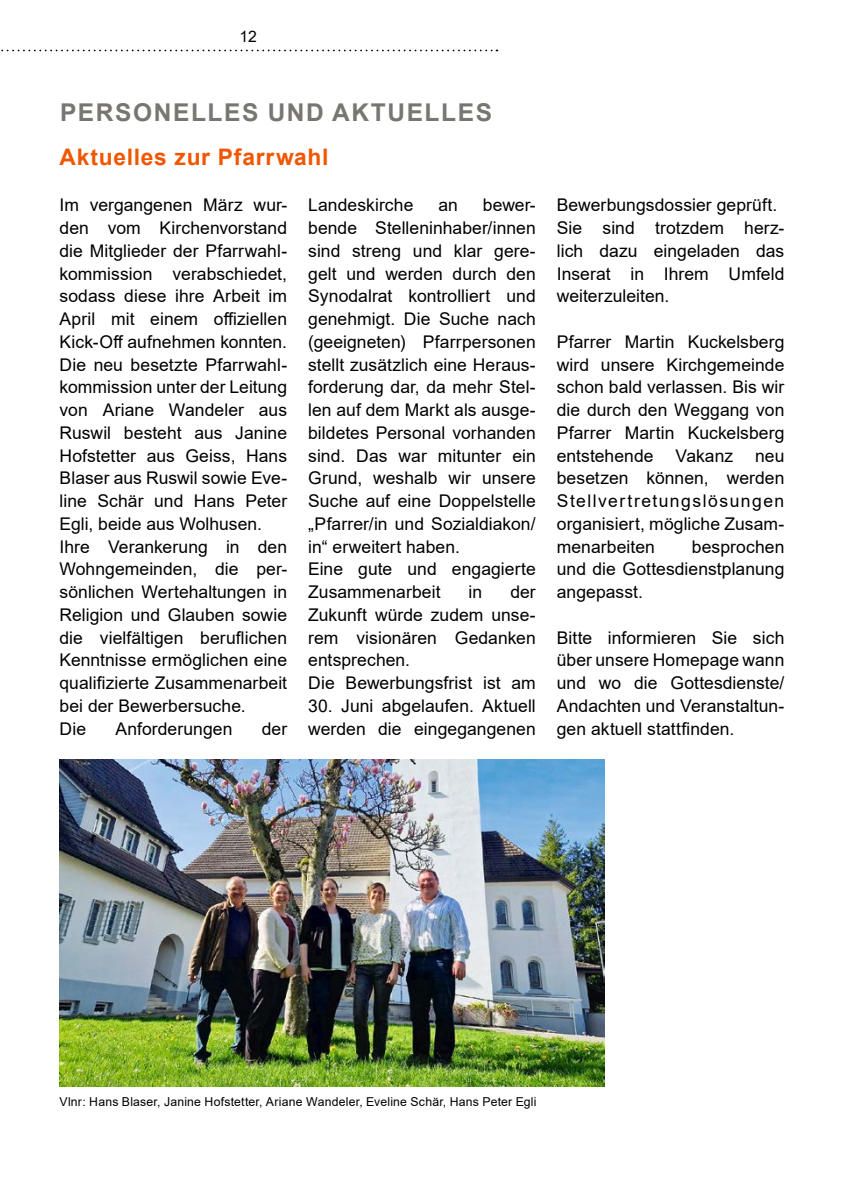
<style>
.page{position:relative;width:844px;height:1191px;background:#fff}
.page>*{position:absolute;margin:0;border:0;box-sizing:border-box;transform-origin:0 0}
.Seitentitel_grau{font:700 24.5px "Arial";letter-spacing:.065em;color:#777671}
.Titel_reflu_orange{font:700 22.75px "Arial";letter-spacing:.03em;color:#f15600}
.Text{font:17.5px/22.8px "Arial";letter-spacing:.005em;color:#000;text-align:justify}
.t1{font:15.75px "Arial";color:#000}
.Text-2{font:12.25px "Arial";letter-spacing:.015em;color:#000}
</style>
<div class="page">
<svg style="left:1px;top:50px;width:496px;height:1px"></svg>
<img style="left:60px;top:759px;width:544px;height:327px">
<p class="t1" style="left:239px;top:26px;width:19px">12</p>
<p class="Seitentitel_grau" style="left:60px;top:95px;width:433px">PERSONELLES UND AKTUELLES</p>
<p class="Titel_reflu_orange" style="left:60px;top:141px;width:270px">Aktuelles zur Pfarrwahl</p>
<p class="Text" style="left:60px;top:194px;width:229px">Im vergangenen März wur&shy;den vom Kirchenvorstand die Mitglieder der Pfarrwahl&shy;kommission verabschiedet, sodass diese ihre Arbeit im April mit einem offiziellen Kick-Off aufnehmen konnten.<br>Die neu besetzte Pfarrwahl&shy;kommission unter der Leitung von Ariane Wandeler aus Ruswil besteht aus Janine Hofstetter aus Geiss, Hans Blaser aus Ruswil sowie Eve&shy;line Schär und Hans Peter Egli, beide aus Wolhusen.</p>
<p class="Text" style="left:60px;top:535px;width:229px">Ihre Verankerung in den Wohngemeinden, die per&shy;sönlichen Wertehaltungen in Religion und Glauben sowie die vielfältigen beruflichen Kenntnisse ermöglichen eine qualifizierte Zusammenarbeit bei der Bewerbersuche.</p>
<p class="Text" style="left:60px;top:717px;width:28px">Die</p>
<p class="Text" style="left:115px;top:717px;width:118px">Anforderungen</p>
<p class="Text" style="left:262px;top:717px;width:27px">der</p>
<p class="Text" style="left:308px;top:194px;width:229px;text-indent:175px">bewer&shy;bende Stelleninhaber/innen sind streng und klar gere&shy;gelt und werden durch den Synodalrat kontrolliert und genehmigt. Die Suche nach (geeigneten) Pfarrpersonen stellt zusätzlich eine Heraus&shy;forderung dar, da mehr Stel&shy;len auf dem Markt als ausge&shy;bildetes Personal vorhanden sind. Das war mitunter ein Grund, weshalb wir unsere Suche auf eine Doppelstelle „Pfarrer/in und Sozialdiakon/ in“ erweitert haben.</p>
<p class="Text" style="left:308px;top:558px;width:229px">Eine gute und engagierte<br>Zusammenarbeit</p>
<p class="Text" style="left:308px;top:194px;width:107px">Landeskirche</p>
<p class="Text" style="left:438px;top:194px;width:21px">an</p>
<p class="Text" style="left:308px;top:580px;width:229px;text-indent:202px">der Zukunft würde zudem unse&shy;rem visionären Gedanken entsprechen.</p>
<p class="Text" style="left:308px;top:671px;width:229px">Die Bewerbungsfrist ist am</p>
<p class="Text" style="left:308px;top:694px;width:229px">30. Juni abgelaufen. Aktuell werden die eingegangenen</p>
<p class="Text" style="left:468px;top:580px;width:15px">in</p>
<p class="Text" style="left:556px;top:194px;width:222px">Bewerbungsdossier geprüft.</p>
<p class="Text" style="left:556px;top:216px;width:229px">Sie sind trotzdem herz&shy;lich dazu eingeladen das Inserat in Ihrem Umfeld weiterzuleiten.</p>
<p class="Text" style="left:556px;top:330px;width:229px">Pfarrer Martin Kuckelsberg wird unsere Kirchgemeinde schon bald verlassen. Bis wir die durch den Weggang von Pfarrer Martin Kuckelsberg entstehende Vakanz neu besetzen können, werden Stellvertretungslösungen organisiert, mögliche Zusam&shy;menarbeiten</p>
<p class="Text" style="left:556px;top:535px;width:229px;text-indent:135px">besprochen und die Gottesdienstplanung angepasst.</p>
<p class="Text" style="left:556px;top:626px;width:229px">Bitte informieren Sie sich über unsere Homepage wann und wo die Gottesdienste/ Andachten und Veranstaltun&shy;gen aktuell stattfinden.</p>
<p class="Text-2" style="left:60px;top:1092px;width:478px">Vlnr: Hans Blaser, Janine Hofstetter, Ariane Wandeler, Eveline Schär, Hans Peter Egli</p>
</div>
